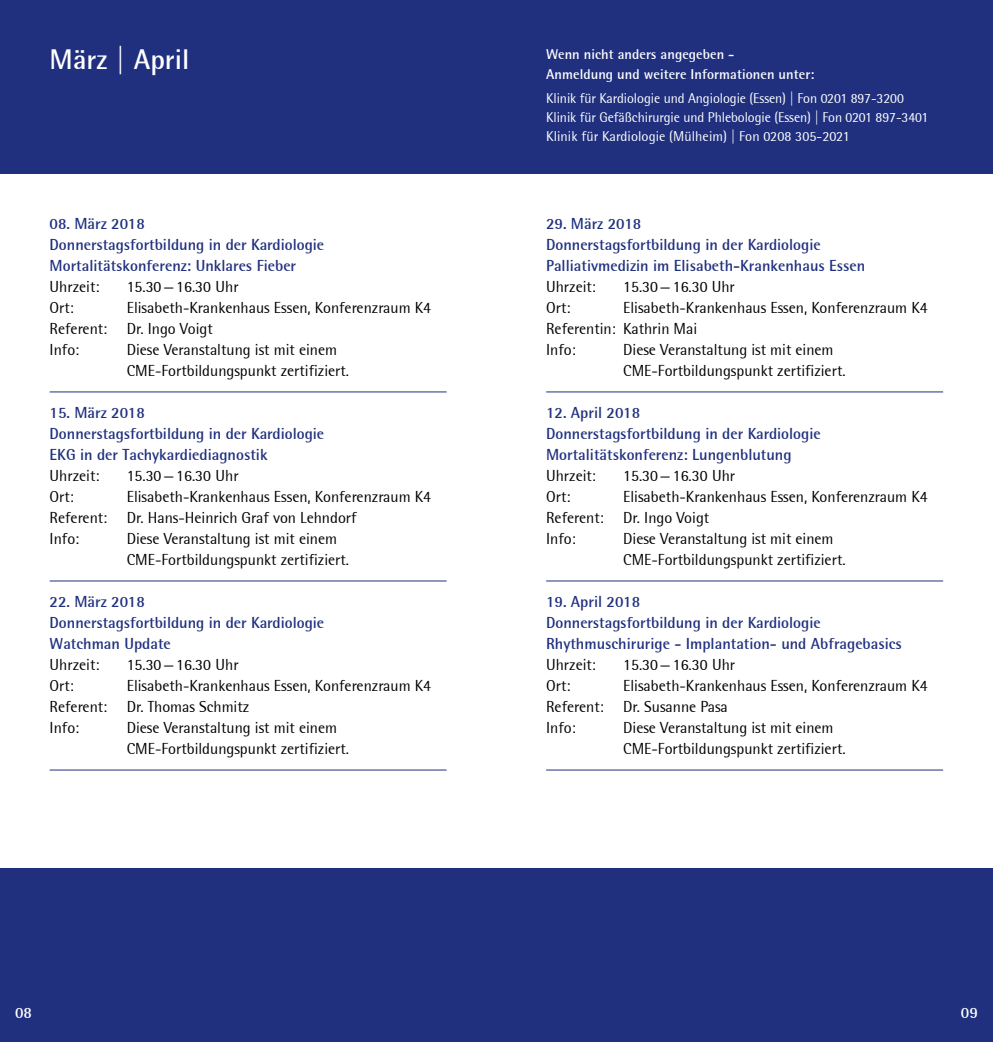
<style>
.page{position:relative;width:993px;height:1042px;background:#fff}
.page>*{position:absolute;margin:0;border:0;box-sizing:border-box;transform-origin:0 0}
.t1{font:700 28px "Rotis Semi Sans";color:#fff}
.t2{font:15.75px/21px "Rotis Semi Sans";color:#000}
.t3{font:700 15.75px/21px "Rotis Semi Sans";color:#20307f}
.t4{font:700 15.75px "Rotis Semi Sans";color:#fff}
.t5{font:14px/19.2px "Rotis Semi Sans";letter-spacing:-.005em;color:#fff}
.t6{font:700 14px/19.2px "Rotis Semi Sans";letter-spacing:.005em;color:#fff}
</style>
<div class="page">
<div style="left:0;top:868px;width:992px;height:174px;background:#20307f"></div>
<div style="left:0;top:0;width:992px;height:174px;background:#20307f"></div>
<hr style="left:546px;top:392px;width:396px;height:1px;background:#20307f">
<hr style="left:546px;top:581px;width:396px;height:1px;background:#20307f">
<hr style="left:546px;top:770px;width:396px;height:1px;background:#20307f">
<hr style="left:50px;top:392px;width:396px;height:1px;background:#20307f">
<hr style="left:50px;top:581px;width:396px;height:1px;background:#20307f">
<hr style="left:50px;top:770px;width:396px;height:1px;background:#20307f">
<h1 class="t1" style="left:50px;top:43px;width:141px">März | April</h1>
<p class="t3" style="left:50px;top:213px;width:276px">08. März 2018<br>Donnerstagsfortbildung in der Kardiologie<br>Mortalitätskonferenz: Unklares Fieber</p>
<p class="t2" style="left:50px;top:276px;width:51px">Uhrzeit:</p>
<p class="t2" style="left:127px;top:276px;width:113px">15.30—16.30 Uhr</p>
<p class="t2" style="left:50px;top:297px;width:26px">Ort:</p>
<p class="t2" style="left:50px;top:297px;width:383px;text-indent:77px">Elisabeth-Krankenhaus Essen, Konferenzraum K4<br>Referent: Dr. Ingo Voigt<br>Info:</p>
<p class="t2" style="left:127px;top:339px;width:224px">Diese Veranstaltung ist mit einem<br>CME-Fortbildungspunkt zertifiziert.</p>
<p class="t3" style="left:50px;top:402px;width:276px">15. März 2018<br>Donnerstagsfortbildung in der Kardiologie<br>EKG in der Tachykardiediagnostik</p>
<p class="t2" style="left:50px;top:465px;width:51px">Uhrzeit:</p>
<p class="t2" style="left:127px;top:465px;width:113px">15.30—16.30 Uhr</p>
<p class="t2" style="left:50px;top:486px;width:26px">Ort:</p>
<p class="t2" style="left:50px;top:486px;width:383px;text-indent:77px">Elisabeth-Krankenhaus Essen, Konferenzraum K4<br>Referent: Dr. Hans-Heinrich Graf von Lehndorf<br>Info:</p>
<p class="t2" style="left:127px;top:528px;width:224px">Diese Veranstaltung ist mit einem<br>CME-Fortbildungspunkt zertifiziert.</p>
<p class="t3" style="left:50px;top:591px;width:276px">22. März 2018<br>Donnerstagsfortbildung in der Kardiologie<br>Watchman Update</p>
<p class="t2" style="left:50px;top:654px;width:51px">Uhrzeit:</p>
<p class="t2" style="left:127px;top:654px;width:113px">15.30—16.30 Uhr</p>
<p class="t2" style="left:50px;top:675px;width:26px">Ort:</p>
<p class="t2" style="left:50px;top:675px;width:383px;text-indent:77px">Elisabeth-Krankenhaus Essen, Konferenzraum K4<br>Referent: Dr. Thomas Schmitz<br>Info:</p>
<p class="t2" style="left:127px;top:717px;width:224px">Diese Veranstaltung ist mit einem<br>CME-Fortbildungspunkt zertifiziert.</p>
<p class="t6" style="left:546px;top:45px;width:269px">Wenn nicht anders angegeben -<br>Anmeldung und weitere Informationen unter:</p>
<p class="t5" style="left:546px;top:88px;width:383px">Klinik für Kardiologie und Angiologie (Essen) | Fon 0201 897-3200<br>Klinik für Gefäßchirurgie und Phlebologie (Essen) | Fon 0201 897-3401<br>Klinik für Kardiologie (Mülheim) | Fon 0208 305-2021</p>
<p class="t3" style="left:546px;top:213px;width:321px">29. März 2018<br>Donnerstagsfortbildung in der Kardiologie<br>Palliativmedizin im Elisabeth-Krankenhaus Essen</p>
<p class="t2" style="left:546px;top:276px;width:51px">Uhrzeit:</p>
<p class="t2" style="left:623px;top:276px;width:113px">15.30—16.30 Uhr</p>
<p class="t2" style="left:546px;top:297px;width:26px">Ort:</p>
<p class="t2" style="left:546px;top:297px;width:383px;text-indent:77px">Elisabeth-Krankenhaus Essen, Konferenzraum K4<br>Referentin: Kathrin Mai<br>Info:</p>
<p class="t2" style="left:623px;top:339px;width:224px">Diese Veranstaltung ist mit einem<br>CME-Fortbildungspunkt zertifiziert.</p>
<p class="t3" style="left:546px;top:402px;width:276px">12. April 2018<br>Donnerstagsfortbildung in der Kardiologie<br>Mortalitätskonferenz: Lungenblutung</p>
<p class="t2" style="left:546px;top:465px;width:51px">Uhrzeit:</p>
<p class="t2" style="left:623px;top:465px;width:113px">15.30—16.30 Uhr</p>
<p class="t2" style="left:546px;top:486px;width:26px">Ort:</p>
<p class="t2" style="left:546px;top:486px;width:383px;text-indent:77px">Elisabeth-Krankenhaus Essen, Konferenzraum K4<br>Referent: Dr. Ingo Voigt<br>Info:</p>
<p class="t2" style="left:623px;top:528px;width:224px">Diese Veranstaltung ist mit einem<br>CME-Fortbildungspunkt zertifiziert.</p>
<p class="t3" style="left:546px;top:591px;width:357px">19. April 2018<br>Donnerstagsfortbildung in der Kardiologie<br>Rhythmuschirurige - Implantation- und Abfragebasics</p>
<p class="t2" style="left:546px;top:654px;width:51px">Uhrzeit:</p>
<p class="t2" style="left:623px;top:654px;width:113px">15.30—16.30 Uhr</p>
<p class="t2" style="left:546px;top:675px;width:26px">Ort:</p>
<p class="t2" style="left:546px;top:675px;width:383px;text-indent:77px">Elisabeth-Krankenhaus Essen, Konferenzraum K4<br>Referent: Dr. Susanne Pasa<br>Info:</p>
<p class="t2" style="left:623px;top:717px;width:224px">Diese Veranstaltung ist mit einem<br>CME-Fortbildungspunkt zertifiziert.</p>
<p class="t4" style="left:15px;top:1003px;width:18px">08</p>
<p class="t4" style="left:960px;top:1003px;width:18px">09</p>
</div>
